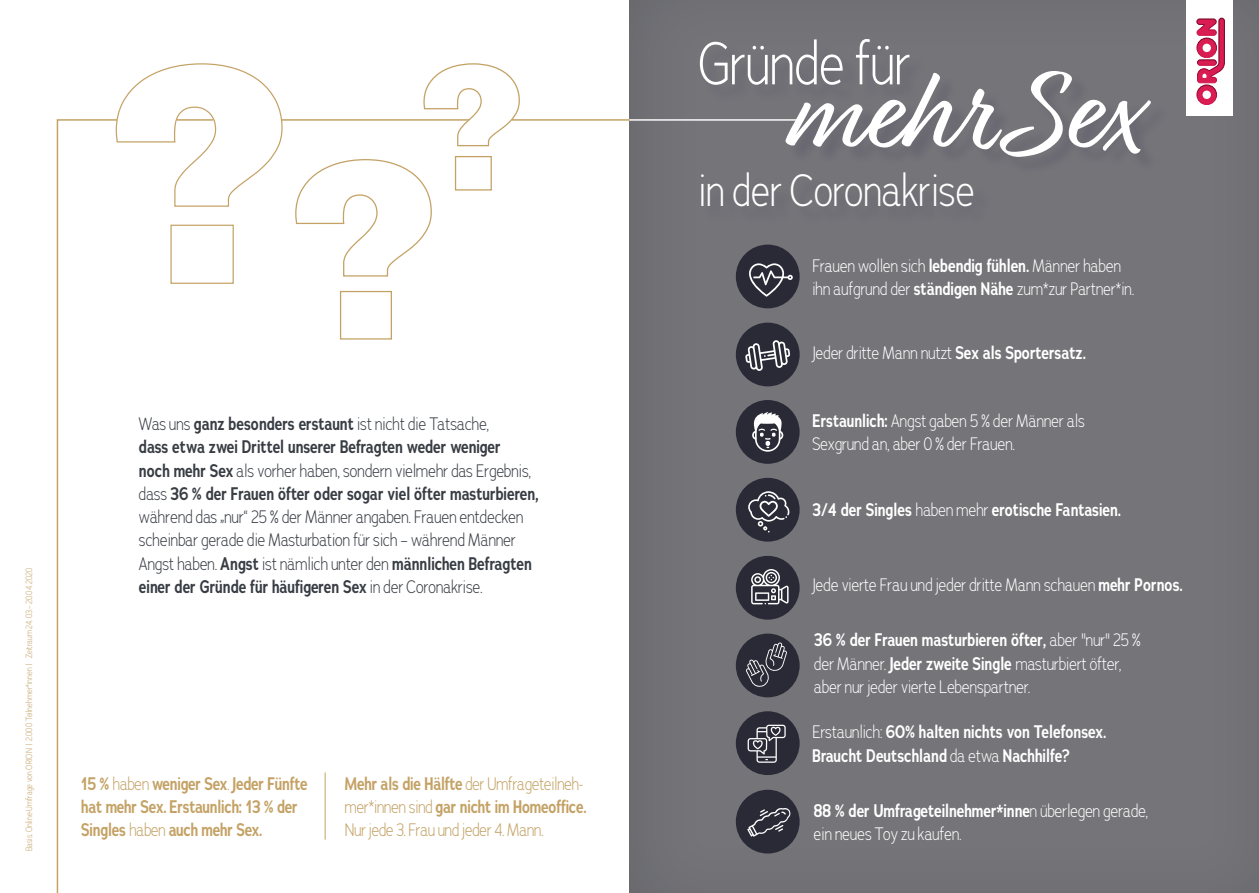
<style>
.page{position:relative;width:1259px;height:893px;background:#fff}
.page>*{position:absolute;margin:0;border:0;box-sizing:border-box;transform-origin:0 0}
.t1{font:120px "Relation";color:#fff}
.t2{font:300 60px "Adrianna Condensed";color:#fff}
.t3{font:300 45px "Adrianna Condensed";color:#fff}
.Fließtext{font:300 18px/23.2px "Adrianna Condensed";color:#fff}
.Fließtext-2{font:300 18px/23.2px "Adrianna Condensed";color:#383d44}
.Fließtext-3{font:600 18px/23.2px "Adrianna Condensed";color:#fff}
.Fließtext-4{font:300 18px/23.2px "Adrianna Condensed";letter-spacing:-.01em;color:#c4a265}
.t4{font:600 18px/23.2px "Adrianna Condensed";letter-spacing:-.01em;color:#c4a265}
.t5{font:300 9px "Adrianna Condensed";color:#c4a265}
.s1{font-weight:600}
.s2{font-weight:300}
</style>
<div class="page">
<div style="left:628px;top:0;width:631px;height:893px;background:#747479"></div>
<div style="left:1186px;top:0;width:46px;height:116px;background:#fff"></div>
<svg style="left:1196px;top:18px;width:28px;height:87px"></svg>
<svg style="left:56px;top:118px;width:576px;height:775px"></svg>
<hr style="left:629px;top:119px;width:168px;height:2px;background:#fafafa">
<div style="left:736px;top:245px;width:63px;height:63px;background:#2a2936;border-radius:50%"></div>
<svg style="left:749px;top:263px;width:44px;height:34px"></svg>
<div style="left:736px;top:323px;width:63px;height:63px;background:#2a2936;border-radius:50%"></div>
<svg style="left:745px;top:340px;width:45px;height:31px"></svg>
<div style="left:736px;top:478px;width:63px;height:64px;background:#2a2936;border-radius:50%"></div>
<svg style="left:748px;top:491px;width:41px;height:41px"></svg>
<div style="left:736px;top:556px;width:63px;height:64px;background:#2a2936;border-radius:50%"></div>
<svg style="left:751px;top:569px;width:37px;height:35px"></svg>
<div style="left:736px;top:634px;width:63px;height:63px;background:#2a2936;border-radius:50%"></div>
<svg style="left:745px;top:642px;width:42px;height:45px"></svg>
<div style="left:736px;top:711px;width:63px;height:64px;background:#2a2936;border-radius:50%"></div>
<svg style="left:747px;top:725px;width:38px;height:38px"></svg>
<div style="left:736px;top:790px;width:63px;height:63px;background:#2a2936;border-radius:50%"></div>
<svg style="left:747px;top:808px;width:44px;height:29px"></svg>
<div style="left:736px;top:400px;width:63px;height:64px;background:#2a2936;border-radius:50%"></div>
<svg style="left:752px;top:412px;width:31px;height:40px"></svg>
<svg style="left:115px;top:63px;width:168px;height:221px"></svg>
<svg style="left:294px;top:63px;width:226px;height:277px"></svg>
<hr style="left:325px;top:772px;width:1px;height:68px;background:#c4a265">
<p class="t5" style="left:24px;top:851px;width:285px;rotate:-90deg">Basis: Online-Umfrage von ORION | 2.000 Teilnehmer*innen | Zeitraum 24. 03.– 20.04. 2020</p>
<p class="Fließtext-2" style="left:139px;top:412px;width:401px">Was uns <span class="s1">ganz besonders erstaunt</span> ist nicht die Tatsache,<br><span class="s1">dass etwa zwei Drittel unserer Befragten weder weniger<br>noch mehr Sex</span> als vorher haben, sondern vielmehr das Ergebnis, dass <span class="s1">36 % der Frauen öfter oder sogar viel öfter masturbieren, </span>während das „nur“ 25 % der Männer angaben. Frauen entdecken scheinbar gerade die Masturbation für sich – während Männer Angst haben. <span class="s1">Angst</span> ist nämlich unter den <span class="s1">männlichen Befragten einer der Gründe für häufigeren Sex</span> in der Coronakrise.</p>
<p class="t4" style="left:81px;top:772px;width:228px">15 % <span class="s2">haben</span> weniger Sex<span class="s2">.</span> Jeder Fünfte hat mehr Sex. Erstaunlich: 13 % der<br>Singles <span class="s2">haben</span> auch mehr Sex.</p>
<p class="Fließtext-4" style="left:345px;top:771px;width:243px"><span class="s1">Mehr als die Hälfte</span> der Umfrageteilneh&shy;mer*innen sind <span class="s1">gar nicht im Homeoffice.<br></span>Nur jede 3. Frau und jeder 4. Mann.</p>
<p class="t2" style="left:698px;top:26px;width:214px">Gründe für</p>
<p class="t1" style="left:780px;top:44px;width:358px">mehr Sex</p>
<p class="t3" style="left:698px;top:162px;width:278px">in der Coronakrise</p>
<p class="Fließtext" style="left:812px;top:254px;width:323px">Frauen wollen sich <span class="s1">lebendig fühlen.</span> Männer haben ihn aufgrund der <span class="s1">ständigen Nähe</span> zum*zur Partner*in.</p>
<p class="Fließtext" style="left:812px;top:341px;width:275px">Jeder dritte Mann nutzt <span class="s1">Sex als Sportersatz.</span></p>
<p class="Fließtext" style="left:812px;top:409px;width:274px"><span class="s1">Erstaunlich:</span> Angst gaben 5 % der Männer als<br>Sexgrund an, aber 0 % der Frauen.</p>
<p class="Fließtext-3" style="left:812px;top:498px;width:310px">3/4 der Singles <span class="s2">haben mehr</span> erotische Fantasien.</p>
<p class="Fließtext" style="left:812px;top:573px;width:372px">Jede vierte Frau und jeder dritte Mann schauen <span class="s1">mehr Pornos.</span></p>
<p class="Fließtext" style="left:814px;top:628px;width:328px"><span class="s1">36 % der Frauen masturbieren öfter,</span> aber "nur" 25 % der Männer. <span class="s1">Jeder zweite Single</span> masturbiert öfter, aber nur jeder vierte Lebenspartner.</p>
<p class="Fließtext-3" style="left:812px;top:720px;width:295px"><span class="s2">Erstaunlich:</span> 60% halten nichts von Telefonsex.<br>Braucht Deutschland <span class="s2">da etwa</span> Nachhilfe?</p>
<p class="Fließtext" style="left:814px;top:798px;width:336px"><span class="s1">88 % der Umfrageteilnehmer*inne</span>n überlegen gerade, ein neues Toy zu kaufen.</p>
</div>
